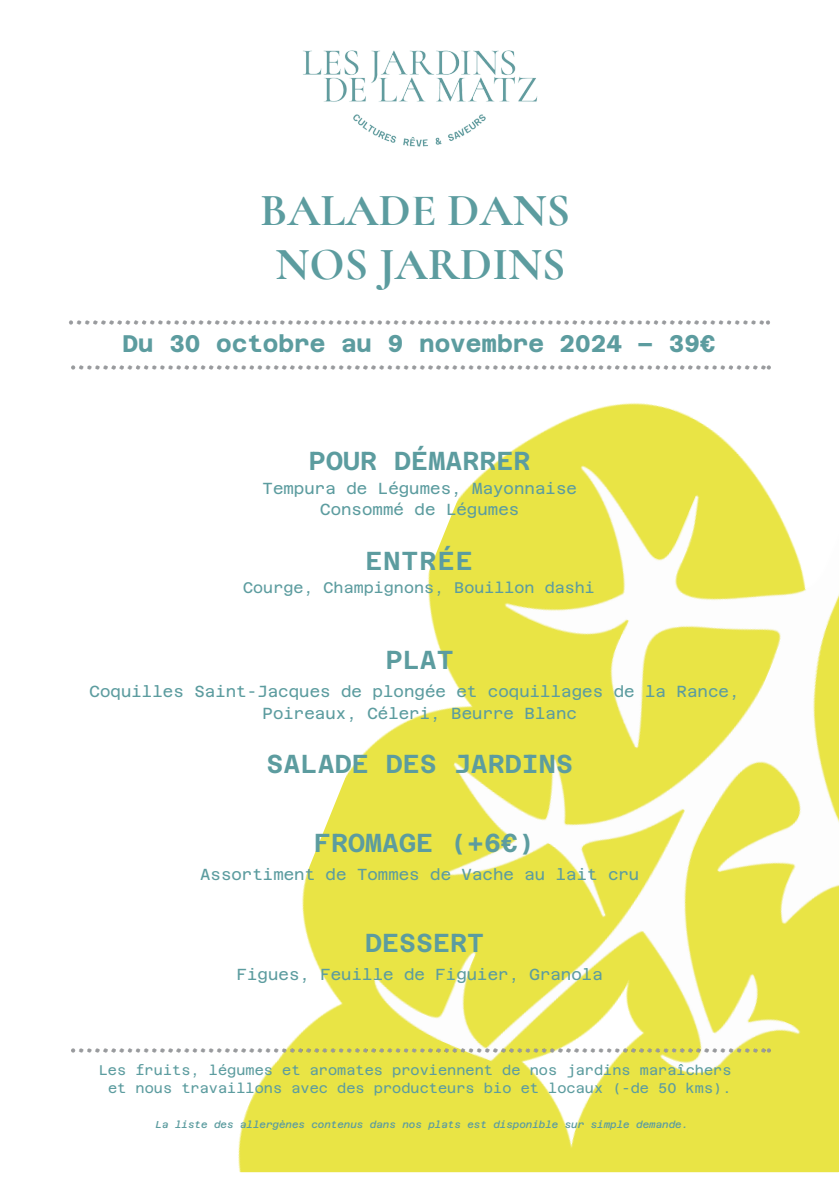
<style>
.page{position:relative;width:839px;height:1191px;background:#fff}
.page>*{position:absolute;margin:0;border:0;box-sizing:border-box;transform-origin:0 0}
.t1{font:700 46px/54px "Cormorant";color:#5c9c9f;text-align:center}
.t2{font:600 26px "Azeret Mono";letter-spacing:.005em;color:#5c9c9f}
.t3{font:700 24px "Azeret Mono";color:#5c9c9f}
.t4{font:16px/21.4px "Azeret Mono";letter-spacing:.005em;color:#5c9c9f;text-align:center}
.t5{font:15.4px "Azeret Mono";letter-spacing:.005em;color:#5c9c9f}
.t6{font:14px/18px "Azeret Mono";letter-spacing:.005em;color:#5c9c9f;text-align:right}
.t7{font:italic 500 10px "Azeret Mono";color:#5c9c9f}
</style>
<div class="page">
<img style="left:303px;top:50px;width:235px;height:97px">
<img style="left:238px;top:403px;width:600px;height:769px">
<img style="left:69px;top:320px;width:701px;height:5px">
<img style="left:71px;top:1039px;width:709px;height:24px">
<img style="left:71px;top:365px;width:700px;height:5px">
<p class="t1" style="left:260px;top:183px;width:311px">BALADE DANS<br>NOS JARDINS</p>
<h4 class="t3" style="left:122px;top:330px;width:594px">Du 30 octobre au 9 novembre 2024 – 39€</h4>
<h2 class="t2" style="left:309px;top:446px;width:223px">POUR DÉMARRER</h2>
<h2 class="t4" style="left:262px;top:477px;width:316px">Tempura de Légumes, Mayonnaise<br>Consommé de Légumes</h2>
<h4 class="t2" style="left:365px;top:545px;width:109px">ENTRÉE</h4>
<h4 class="t5" style="left:243px;top:579px;width:353px">Courge, Champignons, Bouillon dashi</h4>
<h2 class="t2" style="left:386px;top:645px;width:69px">PLAT</h2>
<h2 class="t4" style="left:262px;top:681px;width:478px;text-align:left;text-indent:-173px">Coquilles Saint-Jacques de plongée et coquillages de la Rance,<br>Poireaux, Céleri, Beurre Blanc</h2>
<p class="t2" style="left:266px;top:749px;width:308px">SALADE DES JARDINS</p>
<h4 class="t2" style="left:314px;top:827px;width:223px">FROMAGE (+6€)</h4>
<h4 class="t4" style="left:200px;top:863px;width:441px">Assortiment de Tommes de Vache au lait cru</h4>
<h2 class="t2" style="left:365px;top:928px;width:121px">DESSERT</h2>
<h2 class="t4" style="left:237px;top:964px;width:367px">Figues, Feuille de Figuier, Granola</h2>
<p class="t6" style="left:99px;top:1061px;width:634px">Les fruits, légumes et aromates proviennent de nos jardins maraîchers et nous travaillons avec des producteurs bio et locaux (-de 50 kms).</p>
<h5 class="t7" style="left:156px;top:1119px;width:534px">La liste des allergènes contenus dans nos plats est disponible sur simple demande.</h5>
</div>
